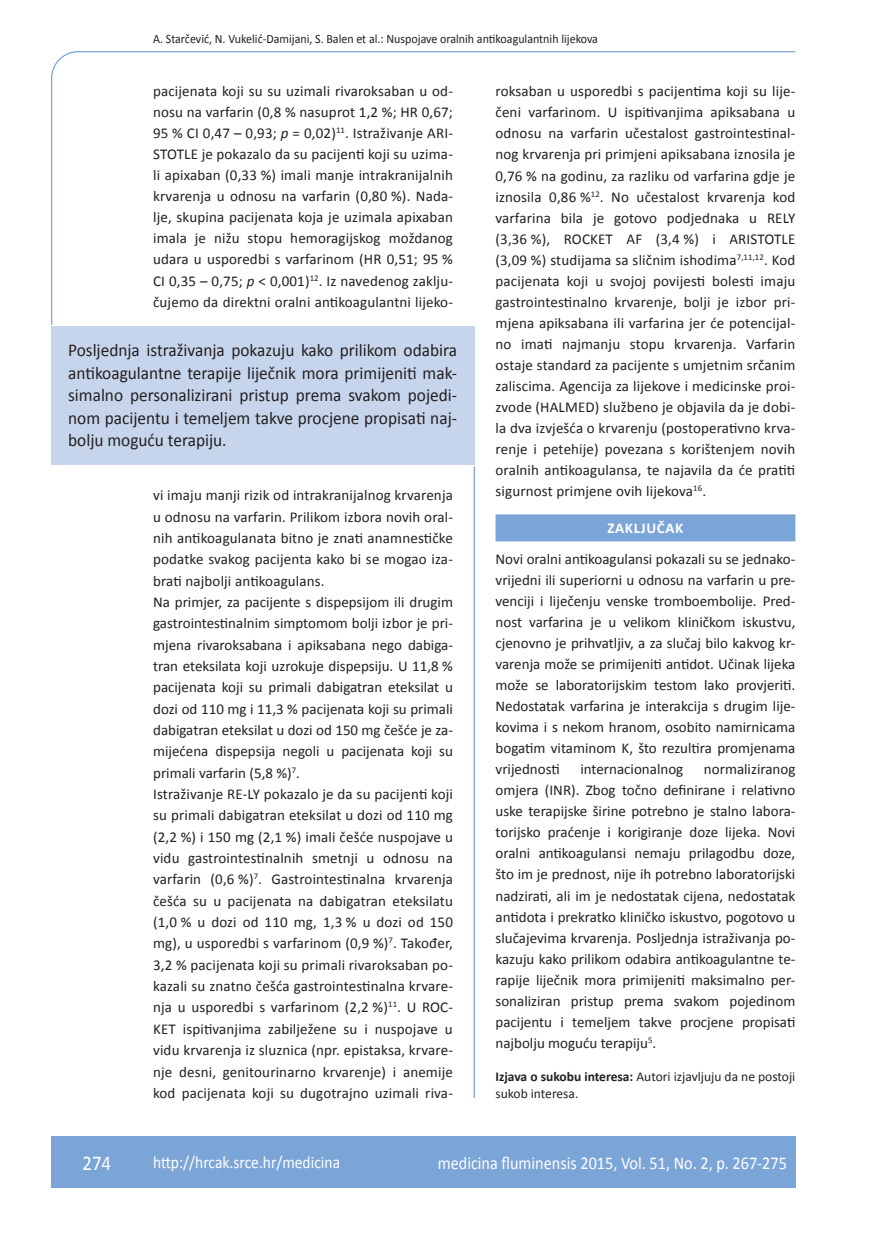
<style>
.page{position:relative;width:872px;height:1234px;background:#fff}
.page>*{position:absolute;margin:0;border:0;box-sizing:border-box;transform-origin:0 0}
.t1{font:21px "Calibri";color:#fff;scale:.9 1}
.t2{font:18px/22.5px "Calibri";color:#231f20;text-align:justify;scale:.96 1}
.t3{font:18px "Calibri";color:#fff;scale:.9 1}
.t4{font:17.25px "Calibri";color:#fff;scale:.9 1}
.t5{font:15px/21px "Calibri";letter-spacing:.005em;color:#231f20;text-align:justify}
.t6{font:700 15px "Calibri";letter-spacing:.04em;color:#fff}
.t7{font:13.5px/16.5px "Calibri";color:#231f20}
.t8{font:12.75px "Calibri";color:#231f20;scale:.94 1}
.s1{font-style:italic}
.s2{font-weight:700}
</style>
<div class="page">
<svg style="left:51px;top:51px;width:745px;height:274px"></svg>
<hr style="left:473px;top:466px;width:2px;height:631px;background:#7ca5d7">
<div style="left:51px;top:1135px;width:744px;height:51px;background:#7ca5d7"></div>
<div style="left:495px;top:514px;width:300px;height:27px;background:#7ca5d7"></div>
<div style="left:51px;top:325px;width:423px;height:139px;background:#c6d5ec"></div>
<p class="t8" style="left:153px;top:30px;width:475px">A. Starčević, N. Vukelić-Damijani, S. Balen et al.: Nuspojave oralnih antikoagulantnih lijekova</p>
<p class="t5" style="left:153px;top:80px;width:301px">pacijenata koji su su uzimali rivaroksaban u od&shy;nosu na varfarin (0,8 % nasuprot 1,2 %; HR 0,67; 95 % CI 0,47 – 0,93; <span class="s1">p</span> = 0,02)<sup>11</sup>. Istraživanje ARI-STOTLE je pokazalo da su pacijenti koji su uzima&shy;li apixaban (0,33 %) imali manje intrakranijalnih krvarenja u odnosu na varfarin (0,80 %). Nada&shy;lje, skupina pacijenata koja je uzimala apixaban imala je nižu stopu hemoragijskog moždanog udara u usporedbi s varfarinom (HR 0,51; 95 % CI 0,35 – 0,75; <span class="s1">p</span> &lt; 0,001)<sup>12</sup>. Iz navedenog zaklju&shy;čujemo da direktni oralni antikoagulantni lijeko-</p>
<p class="t5" style="left:495px;top:80px;width:301px">roksaban u usporedbi s pacijentima koji su lije&shy;čeni varfarinom. U ispitivanjima apiksabana u odnosu na varfarin učestalost gastrointestinal&shy;nog krvarenja pri primjeni apiksabana iznosila je 0,76 % na godinu, za razliku od varfarina gdje je iznosila 0,86 %<sup>12</sup>. No učestalost krvarenja kod varfarina bila je gotovo podjednaka u RELY (3,36 %), ROCKET AF (3,4 %) i ARISTOTLE (3,09 %) studijama sa sličnim ishodima<sup>7,11,12</sup>. Kod pacijenata koji u svojoj povijesti bolesti imaju gastrointestinalno krvarenje, bolji je izbor pri&shy;mjena apiksabana ili varfarina jer će potencijal&shy;no imati najmanju stopu krvarenja. Varfarin ostaje standard za pacijente s umjetnim srčanim zaliscima. Agencija za lijekove i medicinske proi&shy;zvode (HALMED) službeno je objavila da je dobi&shy;la dva izvješća o krvarenju (postoperativno krva&shy;renje i petehije) povezana s korištenjem novih oralnih antikoagulansa, te najavila da će pratiti sigurnost primjene ovih lijekova<sup>16</sup>.</p>
<p class="t6" style="left:607px;top:519px;width:77px">ZAKLJUČAK</p>
<p class="t5" style="left:495px;top:547px;width:301px">Novi oralni antikoagulansi pokazali su se jednako&shy;vrijedni ili superiorni u odnosu na varfarin u pre&shy;venciji i liječenju venske tromboembolije. Pred&shy;nost varfarina je u velikom kliničkom iskustvu, cjenovno je prihvatljiv, a za slučaj bilo kakvog kr&shy;varenja može se primijeniti antidot. Učinak lijeka može se laboratorijskim testom lako provjeriti.<br>Nedostatak varfarina je interakcija s drugim lije&shy;kovima i s nekom hranom, osobito namirnicama bogatim vitaminom K, što rezultira promjenama vrijednosti</p>
<p class="t2" style="left:68px;top:338px;width:407px">Posljednja istraživanja pokazuju kako prilikom odabira antikoagulantne terapije liječnik mora primijeniti mak&shy;simalno personalizirani pristup prema svakom pojedi&shy;nom pacijentu i temeljem takve procjene propisati naj&shy;bolju moguću terapiju.</p>
<p class="t5" style="left:153px;top:484px;width:301px;text-align:left">vi imaju manji rizik od intrakranijalnog krvarenja u odnosu na varfarin. Prilikom izbora novih oral&shy;nih antikoagulanata bitno je znati anamnestičke podatke svakog pacijenta kako bi se mogao iza&shy;brati najbolji antikoagulans.<br>Na primjer, za pacijente s dispepsijom ili drugim gastrointestinalnim simptomom bolji izbor je pri&shy;mjena rivaroksabana i apiksabana nego dabiga&shy;tran eteksilata koji uzrokuje dispepsiju. U 11,8 % pacijenata koji su primali dabigatran eteksilat u dozi od 110 mg i 11,3 % pacijenata koji su primali dabigatran eteksilat u dozi od 150 mg češće je za&shy;mijećena dispepsija negoli u pacijenata koji su primali varfarin (5,8 %)<sup>7</sup>.<br>Istraživanje RE-LY pokazalo je da su pacijenti koji su primali dabigatran eteksilat u dozi od 110 mg (2,2 %) i 150 mg (2,1 %) imali češće nuspojave u vidu gastrointestinalnih smetnji u odnosu na varfarin (0,6 %)<sup>7</sup>. Gastrointestinalna krvarenja češća su u pacijenata na dabigatran eteksilatu (1,0 % u dozi od 110 mg, 1,3 % u dozi od 150 mg), u usporedbi s varfarinom (0,9 %)<sup>7</sup>. Također, 3,2 % pacijenata koji su primali rivaroksaban po&shy;kazali su znatno češća gastrointestinalna krvare&shy;nja u usporedbi s varfarinom (2,2 %)<sup>11</sup>. U ROC-KET ispitivanjima zabilježene su i nuspojave u vidu krvarenja iz sluznica (npr. epistaksa, krvare&shy;nje desni, genitourinarno krvarenje) i anemije kod pacijenata koji su dugotrajno uzimali riva-</p>
<p class="t5" style="left:495px;top:757px;width:301px;text-indent:208px">normaliziranog omjera (INR). Zbog točno definirane i relativno uske terapijske širine potrebno je stalno labora&shy;torijsko praćenje i korigiranje doze lijeka. Novi oralni antikoagulansi nemaju prilagodbu doze, što im je prednost, nije ih potrebno laboratorijski nadzirati, ali im je nedostatak cijena, nedostatak antidota i prekratko kliničko iskustvo, pogotovo u slučajevima krvarenja. Posljednja istraživanja po&shy;kazuju kako prilikom odabira antikoagulantne te&shy;rapije liječnik mora primijeniti maksimalno per&shy;sonaliziran pristup prema svakom pojedinom pacijentu i temeljem takve procjene propisati najbolju moguću terapiju<sup>5</sup>.</p>
<p class="t7" style="left:495px;top:1067px;width:301px"><span class="s2">Izjava o sukobu interesa:</span> Autori izjavljuju da ne postoji sukob interesa.</p>
<p class="t5" style="left:580px;top:757px;width:104px">internacionalnog</p>
<h1 class="t1" style="left:82px;top:1149px;width:33px">274</h1>
<p class="t4" style="left:153px;top:1150px;width:209px">http://hrcak.srce.hr/medicina</p>
<p class="t3" style="left:438px;top:1151px;width:389px">medicina fluminensis 2015, Vol. 51, No. 2, p. 267-275</p>
</div>
